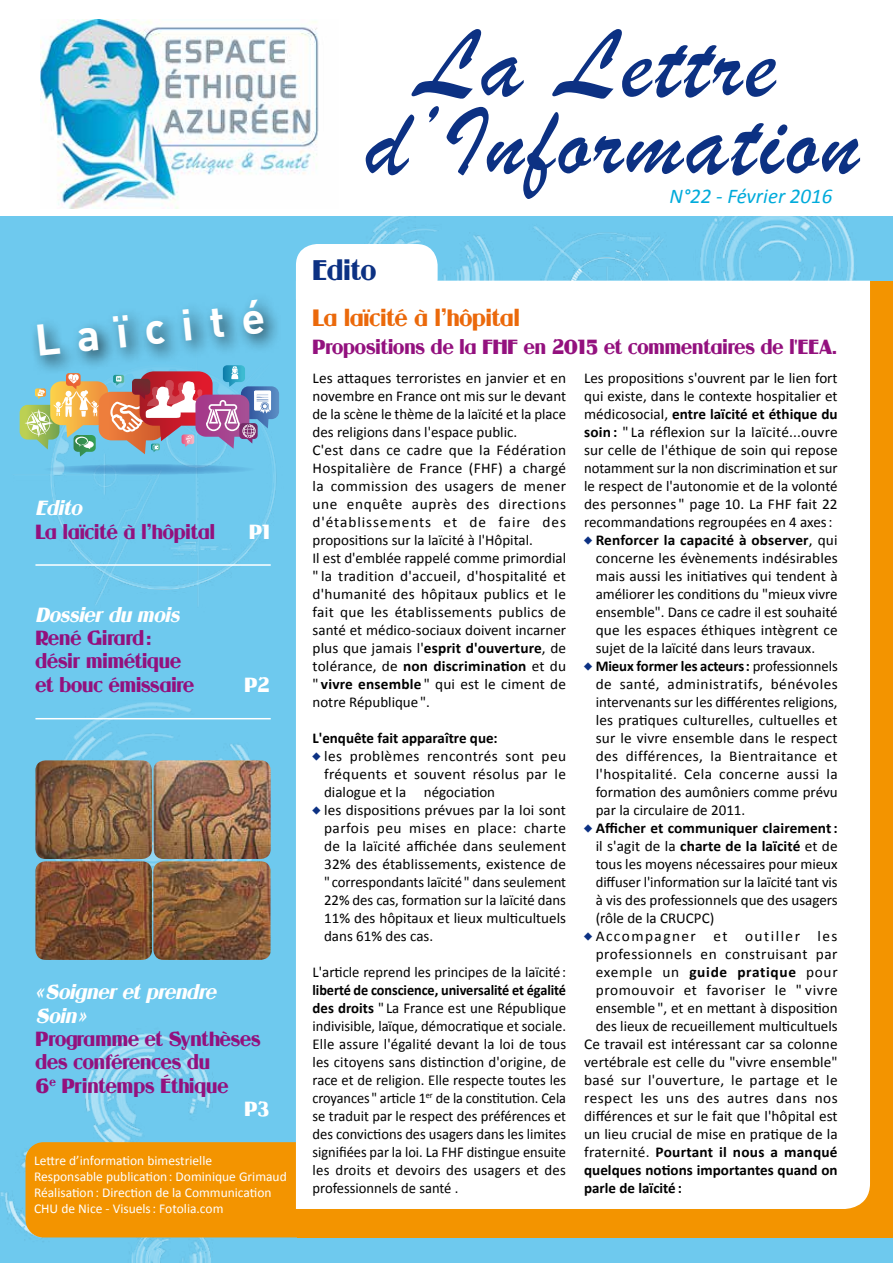
<style>
.page{position:relative;width:893px;height:1263px;background:#fff}
.page>*{position:absolute;margin:0;border:0;box-sizing:border-box;transform-origin:0 0}
.t1{font:700 43.5px "DIN";color:#fff}
.t2{font:27px "Guanine";color:#0c3183}
.t3{font:22.5px "Guanine";color:#eb690b}
.t4{font:italic 21px "Calibri";color:#00abdb}
.t5{font:19.5px/23.4px "Guanine";color:#93117e}
.t6{font:italic 19.5px/23.4px "Guanine";color:#fff}
.t7{font:19.5px "Guanine";color:#fff}
.t8{font:15px/18px "Calibri";letter-spacing:.005em;color:#000}
.t9{font:700 15px "Calibri";color:#000}
.t10{font:15px "Calibri";letter-spacing:.03em;color:#000}
.t11{font:15px "Calibri";letter-spacing:.025em;color:#000}
.t12{font:15px "Calibri";letter-spacing:.035em;color:#000}
.t13{font:15px "Calibri";letter-spacing:.04em;color:#000}
.t14{font:15px "Calibri";letter-spacing:.045em;color:#000}
.t15{font:15px "Calibri";letter-spacing:.095em;color:#000}
.t16{font:13.5px/16.2px "Calibri";color:#fff}
.s1{font-weight:700}
.s2{font-weight:400}
</style>
<div class="page">
<div style="left:0;top:217px;width:893px;height:1046px;background:#6ec9ee"></div>
<img style="left:0;top:1088px;width:322px;height:175px">
<img style="left:35px;top:285px;width:261px;height:803px">
<img style="left:368px;top:217px;width:502px;height:64px">
<div style="left:297px;top:281px;width:596px;height:956px;background:#f39400"></div>
<div style="left:26px;top:1142px;width:271px;height:95px;background:#f39400"></div>
<div style="left:296px;top:281px;width:574px;height:928px;background:#fff"></div>
<div style="left:296px;top:244px;width:142px;height:55px;background:#fff"></div>
<img style="left:40px;top:19px;width:279px;height:190px">
<svg style="left:411px;top:29px;width:113px;height:70px"></svg>
<svg style="left:552px;top:29px;width:224px;height:70px"></svg>
<svg style="left:366px;top:115px;width:48px;height:60px"></svg>
<svg style="left:429px;top:106px;width:10px;height:16px"></svg>
<svg style="left:447px;top:107px;width:413px;height:92px"></svg>
<hr style="left:35px;top:564px;width:236px;height:2px;background:#fff">
<hr style="left:35px;top:718px;width:236px;height:1px;background:#fff">
<img style="left:35px;top:861px;width:236px;height:99px">
<img style="left:35px;top:760px;width:236px;height:99px">
<img style="left:19px;top:365px;width:270px;height:95px">
<svg style="left:43px;top:464px;width:213px;height:11px"></svg>
<div style="left:30px;top:292px;width:252px;height:83px;background:#000;opacity:.75"></div>
<svg style="left:313px;top:753px;width:8px;height:8px"></svg>
<svg style="left:313px;top:807px;width:8px;height:8px"></svg>
<svg style="left:584px;top:537px;width:8px;height:8px"></svg>
<svg style="left:584px;top:663px;width:8px;height:8px"></svg>
<svg style="left:584px;top:825px;width:8px;height:8px"></svg>
<svg style="left:584px;top:933px;width:8px;height:8px"></svg>
<h1 class="t1" style="left:32px;top:312px;width:232px;rotate:-6deg">Laïcité</h1>
<h3 class="t6" style="left:35px;top:496px;width:53px">Edito</h3>
<h3 class="t5" style="left:35px;top:520px;width:181px">La laïcité à l’hôpital</h3>
<h3 class="t7" style="left:249px;top:520px;width:22px">P1</h3>
<h3 class="t6" style="left:35px;top:603px;width:150px">Dossierdu mois</h3>
<h3 class="t5" style="left:35px;top:626px;width:160px">René Girard: désir mimétique et bouc émissaire</h3>
<h3 class="t7" style="left:244px;top:673px;width:26px">P2</h3>
<h3 class="t6" style="left:35px;top:980px;width:187px">«Soigneretprendre<br>Soin»</h3>
<h3 class="t5" style="left:35px;top:1027px;width:227px">Programme et Synthèses</h3>
<h3 class="t5" style="left:35px;top:1051px;width:176px">des conférences du</h3>
<h3 class="t5" style="left:35px;top:1074px;width:195px">6<sup>e</sup> Printemps Éthique</h3>
<h3 class="t7" style="left:244px;top:1097px;width:27px">P3</h3>
<p class="t16" style="left:34px;top:1151px;width:254px">Lettre d’information bimestrielle<br>Responsable publication: Dominique Grimaud Réalisation: Direction de la Communication CHU de Nice - Visuels: Fotolia.com</p>
<h2 class="t2" style="left:313px;top:255px;width:65px">Edito</h2>
<h3 class="t3" style="left:313px;top:305px;width:209px">La laïcité à l’hôpital</h3>
<h3 class="t4" style="left:669px;top:183px;width:165px">N°22 - Février 2016</h3>
<h3 class="t5" style="left:313px;top:336px;width:526px">Propositions de la FHF en 2015 et commentaires de l'EEA.</h3>
<p class="t8" style="left:313px;top:368px;width:255px">Les attaques terroristes en janvier et en novembre en France ont mis sur le devant de la scène le thème de la laïcité et la place des religions dans l'espace public.<br>C'est dans ce cadre que la Fédération Hospitalière de France (FHF) a chargé la commission des usagers de mener une enquête auprès des directions d'établissements et de faire des propositions sur la laïcité à l'Hôpital.<br>Il est d'emblée rappelé comme primordial " la tradition d'accueil, d'hospitalité et d'humanité des hôpitaux publics et le fait que les établissements publics de santé et médico-sociaux doivent incarner plus que jamais l'<span class="s1">esprit d'ouverture</span>, de tolérance, de <span class="s1">non discrimination</span> et du " <span class="s1">vivre ensemble</span> " qui est le ciment de notre République ".</p>
<p class="t9" style="left:313px;top:729px;width:187px">L'enquête fait apparaître que:</p>
<p class="t8" style="left:324px;top:746px;width:244px">les problèmes rencontrés sont peu fréquents et souvent résolus par le dialogue et la négociation<br>les dispositions prévues par la loi sont parfois peu mises en place: charte de la laïcité affichée dans seulement 32% des établissements, existence de " correspondants laïcité" dans seulement 22% des cas, formation sur la laïcité dans 11% des hôpitaux et lieux multicultuels dans 61% des cas.</p>
<p class="t8" style="left:313px;top:962px;width:255px">L'article reprend les principes de la laïcité :</p>
<p class="t8" style="left:313px;top:980px;width:255px;text-align:justify"><span class="s1">liberté de conscience, universalité et égalité des droits</span> " La France est une République indivisible, laïque, démocratique et sociale.<br>Elle assure l'égalité devant la loi de tous les citoyens sans distinction d'origine, de race et de religion. Elle respecte toutes les croyances " article 1<sup>er</sup> de la constitution. Cela se traduit par le respect des préférences et des convictions des usagers dans les limites signifiées par la loi. La FHF distingue ensuite les droits et devoirs des usagers et des professionnels de santé .</p>
<p class="t8" style="left:584px;top:368px;width:255px">Les propositions s'ouvrent par le lien fort</p>
<p class="t8" style="left:584px;top:386px;width:255px">qui existe, dans le contexte hospitalier et</p>
<p class="t9" style="left:584px;top:405px;width:255px"><span class="s2">médicosocial,</span> entre laïcité et éthique du</p>
<p class="t8" style="left:584px;top:422px;width:255px"><span class="s1">soin :</span> " La réflexion sur la laïcité...ouvre</p>
<p class="t8" style="left:584px;top:440px;width:255px">sur celle de l'éthique de soin qui repose</p>
<p class="t8" style="left:584px;top:458px;width:255px">notamment sur la non discrimination et sur</p>
<p class="t8" style="left:584px;top:476px;width:255px">le respect de l'autonomie et de la volonté</p>
<p class="t8" style="left:584px;top:494px;width:255px">des personnes " page 10. La FHF fait 22</p>
<p class="t8" style="left:584px;top:512px;width:250px">recommandations regroupées en 4 axes:</p>
<p class="t9" style="left:596px;top:531px;width:243px">Renforcer la capacité à observer<span class="s2">, qui</span></p>
<p class="t8" style="left:596px;top:548px;width:243px">concerne les évènements indésirables</p>
<p class="t8" style="left:596px;top:566px;width:244px">mais aussi les initiatives qui tendent à</p>
<p class="t8" style="left:596px;top:584px;width:243px">améliorer les conditions du "mieux vivre</p>
<p class="t8" style="left:596px;top:602px;width:244px">ensemble". Dans ce cadre il est souhaité</p>
<p class="t8" style="left:596px;top:620px;width:243px">que les espaces éthiques intègrent ce</p>
<p class="t8" style="left:596px;top:638px;width:221px">sujet de la laïcité dans leurs travaux.</p>
<p class="t9" style="left:596px;top:657px;width:244px">Mieux former les acteurs: <span class="s2">professionnels</span></p>
<p class="t10" style="left:596px;top:675px;width:244px">de santé, administratifs, bénévoles</p>
<p class="t8" style="left:596px;top:692px;width:243px">intervenants sur les différentes religions,</p>
<p class="t8" style="left:596px;top:710px;width:243px">les pratiques culturelles, cultuelles et</p>
<p class="t8" style="left:596px;top:728px;width:243px">sur le vivre ensemble dans le respect</p>
<p class="t10" style="left:596px;top:747px;width:243px">des différences, la Bientraitance et</p>
<p class="t11" style="left:596px;top:765px;width:243px">l'hospitalité. Cela concerne aussi la</p>
<p class="t8" style="left:596px;top:782px;width:243px">formation des aumôniers comme prévu</p>
<p class="t8" style="left:596px;top:800px;width:151px">par la circulaire de 2011.</p>
<p class="t9" style="left:596px;top:819px;width:243px">Afficher et communiquer clairement:</p>
<p class="t9" style="left:596px;top:837px;width:243px"><span class="s2">il s'agit de la</span> charte de la laïcité <span class="s2">et de</span></p>
<p class="t8" style="left:596px;top:854px;width:243px">tous les moyens nécessaires pour mieux</p>
<p class="t8" style="left:596px;top:872px;width:243px">diffuser l'information sur la laïcité tant vis</p>
<p class="t8" style="left:596px;top:890px;width:243px">à vis des professionnels que des usagers</p>
<p class="t8" style="left:596px;top:908px;width:120px">(rôle de la CRUCPC)</p>
<p class="t15" style="left:596px;top:927px;width:243px">Accompagner et outiller les</p>
<p class="t12" style="left:596px;top:945px;width:243px">professionnels en construisant par</p>
<p class="t14" style="left:596px;top:963px;width:244px">exemple un <span class="s1">guide pratique</span> pour</p>
<p class="t13" style="left:596px;top:981px;width:243px">promouvoir et favoriser le " vivre</p>
<p class="t8" style="left:596px;top:998px;width:243px">ensemble ", et en mettant à disposition</p>
<p class="t8" style="left:596px;top:1016px;width:243px">des lieux de recueillement multicultuels</p>
<p class="t8" style="left:584px;top:1034px;width:255px">Ce travail est intéressant car sa colonne</p>
<p class="t8" style="left:584px;top:1052px;width:255px">vertébrale est celle du "vivre ensemble"</p>
<p class="t11" style="left:584px;top:1071px;width:255px">basé sur l'ouverture, le partage et le</p>
<p class="t10" style="left:584px;top:1089px;width:255px">respect les uns des autres dans nos</p>
<p class="t8" style="left:584px;top:1106px;width:255px">différences et sur le fait que l'hôpital est</p>
<p class="t8" style="left:584px;top:1124px;width:255px">un lieu crucial de mise en pratique de la</p>
<p class="t9" style="left:584px;top:1143px;width:255px"><span class="s2">fraternité.</span> Pourtant il nous a manqué</p>
<p class="t9" style="left:584px;top:1161px;width:255px">quelques notions importantes quand on</p>
<p class="t9" style="left:584px;top:1179px;width:99px">parle de laïcité:</p>
</div>
